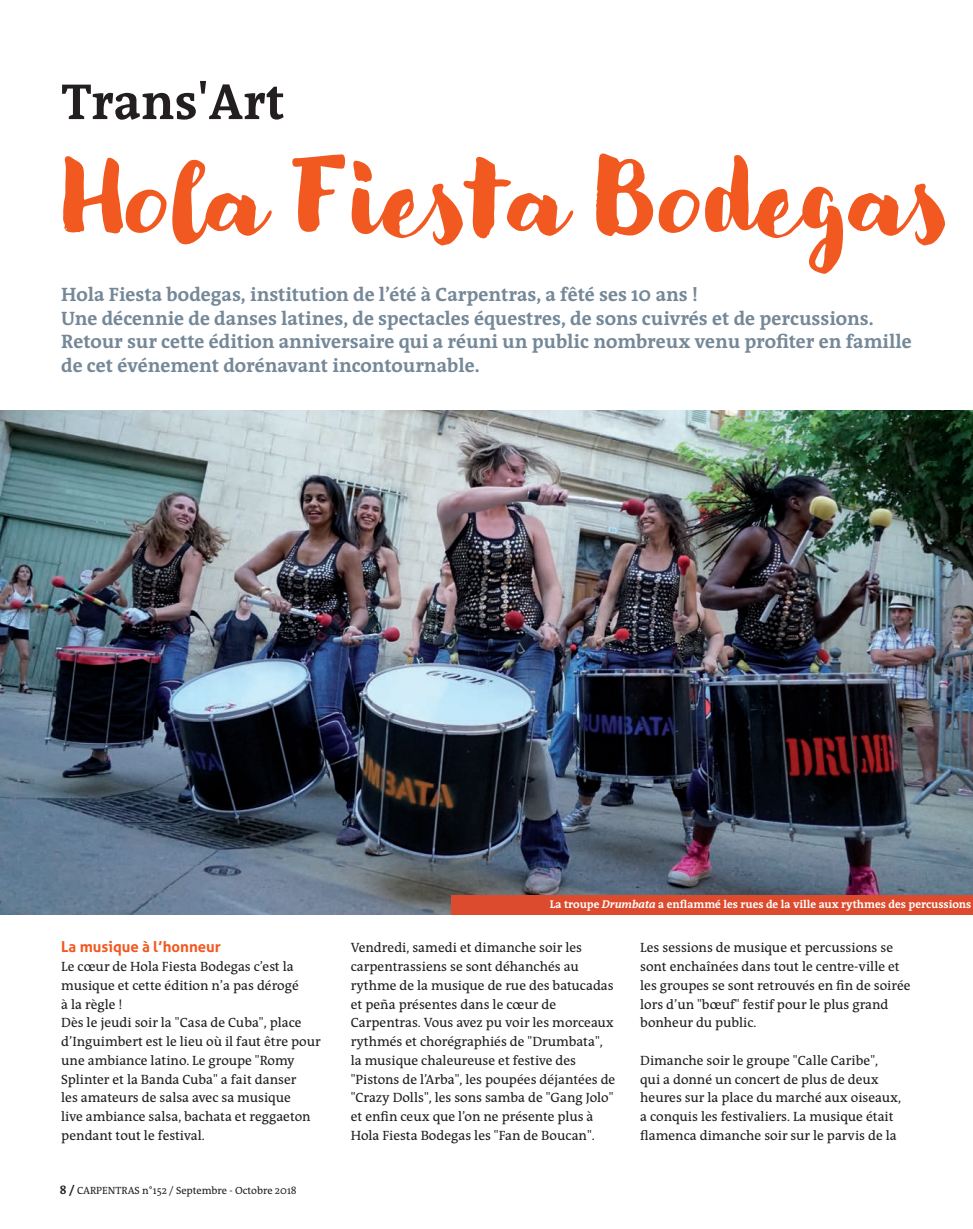
<style>
.page{position:relative;width:973px;height:1229px;background:#fff}
.page>*{position:absolute;margin:0;border:0;box-sizing:border-box;transform-origin:0 0}
.t1{font:96px "Modern Love";color:#f15921}
.t2{font:700 51px "Qua Text";color:#231f20}
.t3{font:700 19.5px/23.4px "Qua Text";color:#758898}
.t4{font:700 15px "Aller";color:#f15921}
.t5{font:13.5px/18.8px "Qua Text";color:#231f20}
.t6{font:700 11.25px "Qua Text";color:#fff}
.t7{font:10.5px "Qua Text";color:#231f20}
.s1{font-weight:700;font-size:12px}
.s2{font-style:italic}
</style>
<div class="page">
<img style="left:0;top:410px;width:973px;height:504px">
<div style="left:451px;top:895px;width:522px;height:19px;background:#dc4b2d"></div>
<p class="t2" style="left:61px;top:72px;width:225px">Trans'Art</p>
<p class="t1" style="left:61px;top:142px;width:896px">Hola Fiesta Bodegas</p>
<p class="t3" style="left:61px;top:283px;width:638px">Hola Fiesta bodegas, institution de l’été à Carpentras, a fêté ses 10 ans !</p>
<p class="t3" style="left:61px;top:306px;width:852px">Une décennie de danses latines, de spectacles équestres, de sons cuivrés et de percussions.<br>Retour sur cette édition anniversaire qui a réuni un public nombreux venu profiter en famille de cet événement dorénavant incontournable.</p>
<p class="t4" style="left:61px;top:937px;width:161px">La musique à l’honneur</p>
<p class="t5" style="left:61px;top:956px;width:239px">Le cœur de Hola Fiesta Bodegas c’est la musique et cette édition n’a pas dérogé</p>
<p class="t5" style="left:61px;top:994px;width:63px">à la règle !</p>
<p class="t5" style="left:61px;top:1013px;width:261px">Dès le jeudi soir la "Casa de Cuba", place d’Inguimbert est le lieu où il faut être pour une ambiance latino. Le groupe "Romy Splinter et la Banda Cuba" a fait danser<br>les amateurs de salsa avec sa musique<br>live ambiance salsa, bachata et reggaeton pendant tout le festival.</p>
<p class="t7" style="left:60px;top:1183px;width:238px"><span class="s1">8 /</span> CARPENTRAS n°152 / Septembre - Octobre 2018</p>
<p class="t6" style="left:550px;top:897px;width:423px">La troupe <span class="s2">Drumbata</span> a enflammé les rues de la ville aux rythmes des percussions</p>
<p class="t5" style="left:351px;top:938px;width:265px">Vendredi, samedi et dimanche soir les carpentrassiens se sont déhanchés au rythme de la musique de rue des batucadas et peña présentes dans le cœur de Carpentras. Vous avez pu voir les morceaux rythmés et chorégraphiés de "Drumbata",</p>
<p class="t5" style="left:351px;top:1050px;width:266px">la musique chaleureuse et festive des "Pistons de l’Arba", les poupées déjantées de "Crazy Dolls", les sons samba de "Gang Jolo" et enfin ceux que l’on ne présente plus à Hola Fiesta Bodegas les "Fan de Boucan".</p>
<p class="t5" style="left:640px;top:938px;width:272px">Les sessions de musique et percussions se sont enchaînées dans tout le centre-ville et les groupes se sont retrouvés en fin de soirée lors d’un "bœuf" festif pour le plus grand bonheur du public.</p>
<p class="t5" style="left:640px;top:1050px;width:262px">Dimanche soir le groupe "Calle Caribe", qui a donné un concert de plus de deux heures sur la place du marché aux oiseaux, a conquis les festivaliers. La musique était flamenca dimanche soir sur le parvis de la</p>
</div>
